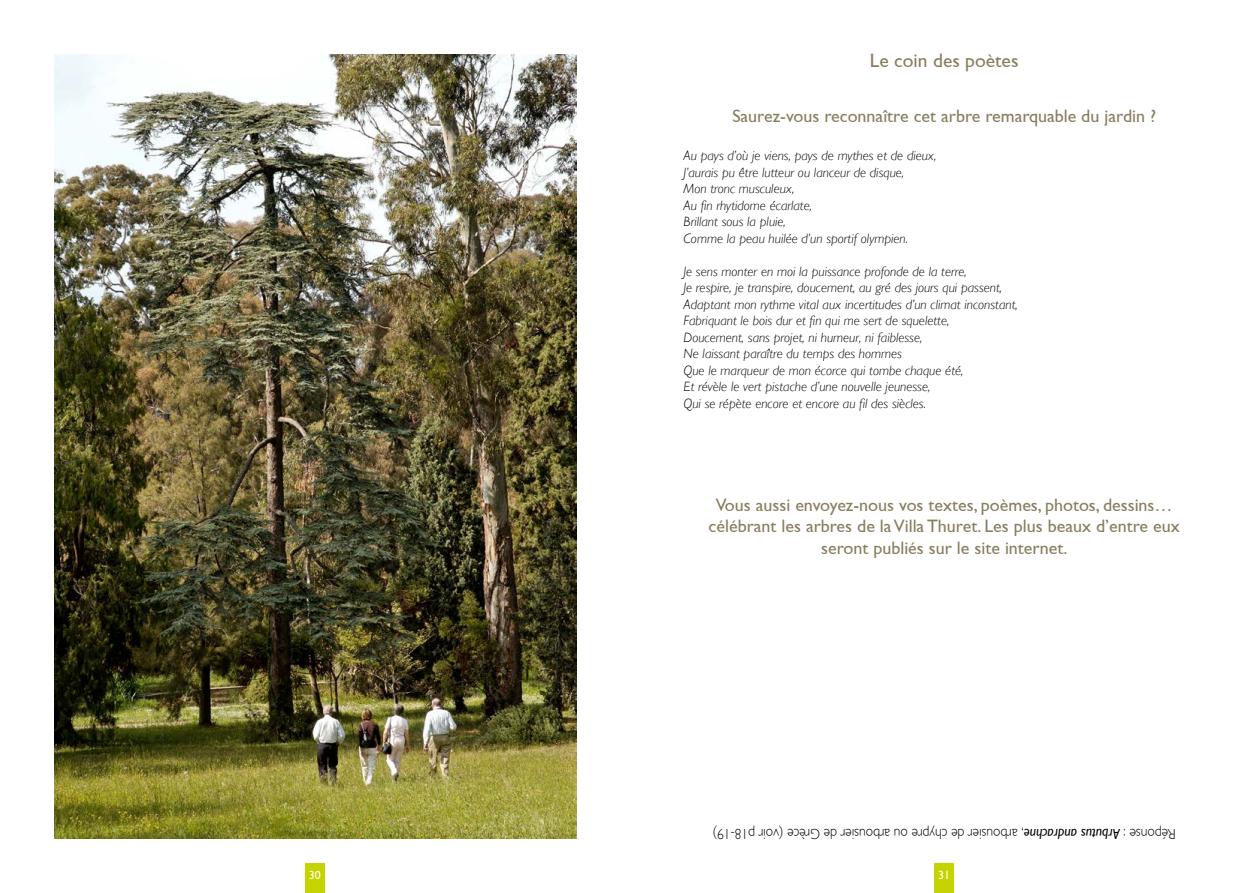
<style>
.page{position:relative;width:1259px;height:893px;background:#fff}
.page>*{position:absolute;margin:0;border:0;box-sizing:border-box;transform-origin:0 0}
.t1{font:19.5px "Gill Sans";color:#887d5e}
.t2{font:18px/21.6px "Gill Sans";color:#887d5e;text-align:center}
.t3{font:300 14.4px "Gill Sans";color:#000;scale:.93 1}
.t4{font:italic 300 13.5px/16.5px "Gill Sans";color:#000}
.t5{font:12px "Gill Sans";color:#fff}
.s1{font-weight:400;font-style:italic}
</style>
<div class="page">
<div style="left:305px;top:863px;width:19px;height:30px;background:#c5d300"></div>
<div style="left:934px;top:863px;width:20px;height:30px;background:#c5d300"></div>
<img style="left:54px;top:54px;width:522px;height:785px">
<h1 class="t1" style="left:870px;top:50px;width:150px">Le coin des poètes</h1>
<h2 class="t2" style="left:732px;top:105px;width:425px">Saurez-vous reconnaître cet arbre remarquable du jardin ?</h2>
<p class="t4" style="left:683px;top:148px;width:254px">Au pays d’où je viens, pays de mythes et de dieux, J’aurais pu être lutteur ou lanceur de disque,<br>Mon tronc musculeux,<br>Au fin rhytidome écarlate,<br>Brillant sous la pluie,<br>Comme la peau huilée d’un sportif olympien.</p>
<p class="t4" style="left:683px;top:263px;width:336px">Je sens monter en moi la puissance profonde de la terre,<br>Je respire, je transpire, doucement, au gré des jours qui passent, Adaptant mon rythme vital aux incertitudes d’un climat inconstant, Fabriquant le bois dur et fin qui me sert de squelette,<br>Doucement, sans projet, ni humeur, ni faiblesse,<br>Ne laissant paraître du temps des hommes<br>Que le marqueur de mon écorce qui tombe chaque été,<br>Et révèle le vert pistache d’une nouvelle jeunesse,<br>Qui se répète encore et encore au fil des siècles.</p>
<h2 class="t2" style="left:708px;top:494px;width:473px">Vous aussi envoyez-nous vos textes, poèmes, photos, dessins… célébrant les arbres de la Villa Thuret. Les plus beaux d’entre eux seront publiés sur le site internet.</h2>
<p class="t3" style="left:1176px;top:842px;width:500px;rotate:-180deg">Réponse : <span class="s1">Arbutus andrachne</span>, arbousier de chypre ou arbousier de Grèce (voir p18-19)</p>
<p class="t5" style="left:309px;top:868px;width:13px">30</p>
<p class="t5" style="left:938px;top:868px;width:13px">31</p>
</div>
